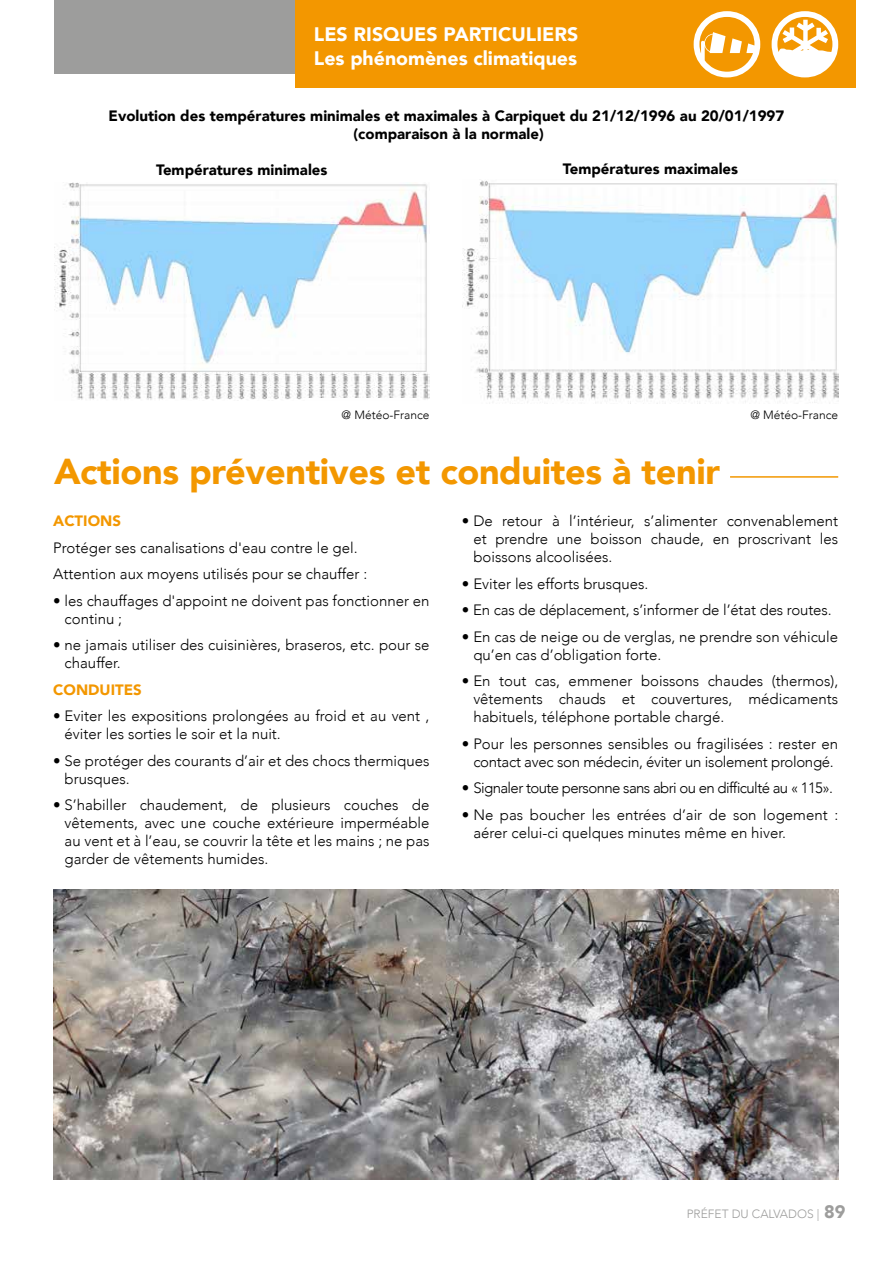
<style>
.page{position:relative;width:893px;height:1263px;background:#fff}
.page>*{position:absolute;margin:0;border:0;box-sizing:border-box;transform-origin:0 0}
.t1{font:900 36px "Avenir";letter-spacing:-.01em;color:#f39700}
.t2{font:900 19.5px/23.4px "Avenir";color:#fff}
.t3{font:300 15px/18px "Avenir";color:#000}
.t4{font:900 15px/18px "Avenir";color:#000;text-align:center}
.t5{font:300 15px/18px "Avenir";letter-spacing:-.02em;color:#000;text-align:center}
.t6{font:300 15px "Avenir";letter-spacing:-.04em;color:#000}
.t7{font:900 15px "Avenir";color:#f39700}
.t8{font:300 12px "Avenir";color:#000}
.t9{font:300 12px "Avenir";color:#9d9d9c}
.s1{font-weight:900;font-size:18px}
</style>
<div class="page">
<div style="left:54px;top:0;width:784px;height:73px;background:#9d9d9c"></div>
<div style="left:295px;top:0;width:560px;height:87px;background:#f39700"></div>
<svg style="left:694px;top:11px;width:144px;height:66px"></svg>
<img style="left:54px;top:182px;width:375px;height:218px">
<img style="left:463px;top:180px;width:375px;height:223px">
<hr style="left:730px;top:476px;width:108px;height:2px;background:#f39700">
<img style="left:53px;top:889px;width:786px;height:290px">
<h2 class="t2" style="left:314px;top:22px;width:266px">LES RISQUES PARTICULIERS<br>Les phénomènes climatiques</h2>
<p class="t4" style="left:109px;top:107px;width:677px">Evolution des températures minimales et maximales à Carpiquet du 21/12/1996 au 20/01/1997 (comparaison à la normale)</p>
<p class="t4" style="left:156px;top:161px;width:173px">Températures minimales</p>
<p class="t4" style="left:563px;top:159px;width:177px">Températures maximales</p>
<p class="t8" style="left:342px;top:407px;width:89px">@ Météo-France</p>
<p class="t8" style="left:750px;top:407px;width:89px">@ Météo-France</p>
<h1 class="t1" style="left:54px;top:441px;width:667px">Actions préventives et conduites à tenir</h1>
<p class="t7" style="left:53px;top:508px;width:69px">ACTIONS</p>
<p class="t3" style="left:53px;top:534px;width:316px;line-height:26.5px">Protéger ses canalisations d'eau contre le gel.<br>Attention aux moyens utilisés pour se chauffer :</p>
<p class="t3" style="left:65px;top:591px;width:366px;text-indent:-11px">• les chauffages d'appoint ne doivent pas fonctionner en continu ;</p>
<p class="t3" style="left:65px;top:636px;width:366px;text-indent:-11px">• ne jamais utiliser des cuisinières, braseros, etc. pour se chauffer.</p>
<p class="t7" style="left:53px;top:676px;width:90px">CONDUITES</p>
<p class="t3" style="left:65px;top:707px;width:366px;text-indent:-11px">• Eviter les expositions prolongées au froid et au vent , éviter les sorties le soir et la nuit.</p>
<p class="t3" style="left:65px;top:751px;width:366px;text-indent:-11px">• Se protéger des courants d’air et des chocs thermiques brusques.</p>
<p class="t3" style="left:65px;top:796px;width:366px;text-align:justify;text-indent:-11px">• S’habiller chaudement, de plusieurs couches de vêtements, avec une couche extérieure imperméable au vent et à l’eau, se couvrir la tête et les mains ; ne pas garder de vêtements humides.</p>
<p class="t3" style="left:473px;top:512px;width:366px;text-align:justify;text-indent:-11px">• De retour à l’intérieur, s’alimenter convenablement et prendre une boisson chaude, en proscrivant les boissons alcoolisées.</p>
<p class="t3" style="left:462px;top:574px;width:188px">• Eviter les efforts brusques.</p>
<p class="t3" style="left:462px;top:601px;width:371px">• En cas de déplacement, s’informer de l’état des routes.</p>
<p class="t3" style="left:473px;top:627px;width:366px;text-indent:-11px">• En cas de neige ou de verglas, ne prendre son véhicule qu’en cas d’obligation forte.</p>
<p class="t3" style="left:473px;top:672px;width:366px;text-align:justify;text-indent:-11px">• En tout cas, emmener boissons chaudes (thermos), vêtements chauds et couvertures, médicaments habituels, téléphone portable chargé.</p>
<p class="t5" style="left:462px;top:734px;width:378px">• Pour les personnes sensibles ou fragilisées : rester en contact avec son médecin, éviter un isolement prolongé.</p>
<p class="t6" style="left:462px;top:779px;width:373px">• Signaler toute personne sans abri ou en difficulté au « 115».</p>
<p class="t3" style="left:473px;top:805px;width:366px;text-indent:-11px">• Ne pas boucher les entrées d’air de son logement : aérer celui-ci quelques minutes même en hiver.</p>
<p class="t9" style="left:687px;top:1207px;width:160px">PRÉFET DU CALVADOS | <span class="s1">89</span></p>
</div>
